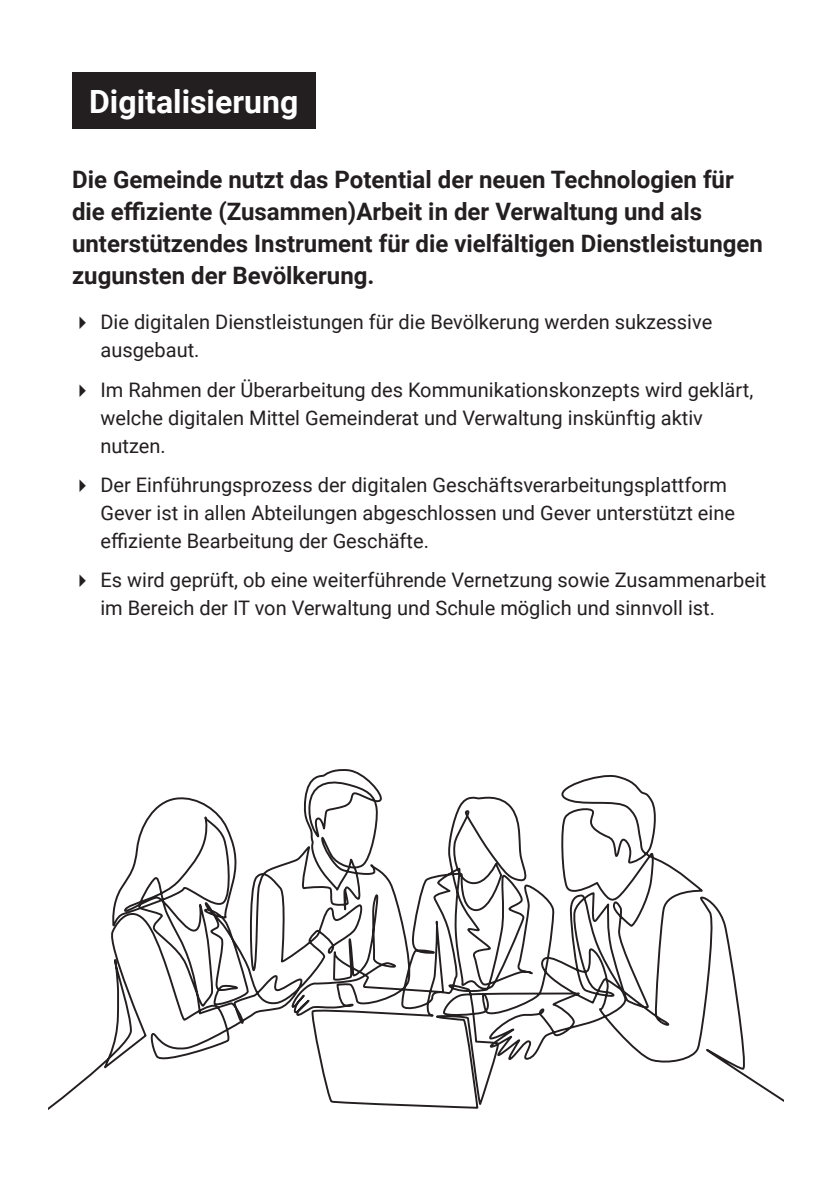
<style>
.page{position:relative;width:840px;height:1191px;background:#fff}
.page>*{position:absolute;margin:0;border:0;box-sizing:border-box;transform-origin:0 0}
.t1{font:700 32px "Roboto";color:#fff}
.t2{font:700 24px/32px "Roboto";color:#231f20}
.t3{font:20px/28px "Roboto";color:#231f20}
</style>
<div class="page">
<div style="left:72px;top:72px;width:243px;height:57px;background:#231f20"></div>
<svg style="left:48px;top:769px;width:734px;height:341px"></svg>
<h1 class="t1" style="left:89px;top:79px;width:210px">Digitalisierung</h1>
<p class="t2" style="left:72px;top:163px;width:692px">Die Gemeinde nutzt das Potential der neuen Technologien für die effiziente (Zusammen)Arbeit in der Verwaltung und als unterstützendes Instrument für die vielfältigen Dienstleistungen zugunsten der Bevölkerung.</p>
<p class="t3" style="left:100px;top:307px;width:613px">Die digitalen Dienstleistungen für die Bevölkerung werden sukzessive ausgebaut.</p>
<p class="t3" style="left:100px;top:375px;width:654px">Im Rahmen der Überarbeitung des Kommunikationskonzepts wird geklärt, welche digitalen Mittel Gemeinderat und Verwaltung inskünftig aktiv nutzen.</p>
<p class="t3" style="left:100px;top:470px;width:635px">Der Einführungsprozess der digitalen Geschäftsverarbeitungsplattform<br>Gever ist in allen Abteilungen abgeschlossen und Gever unterstützt eine effiziente Bearbeitung der Geschäfte.</p>
<p class="t3" style="left:100px;top:565px;width:667px">Es wird geprüft, ob eine weiterführende Vernetzung sowie Zusammenarbeit im Bereich der IT von Verwaltung und Schule möglich und sinnvoll ist.</p>
</div>
